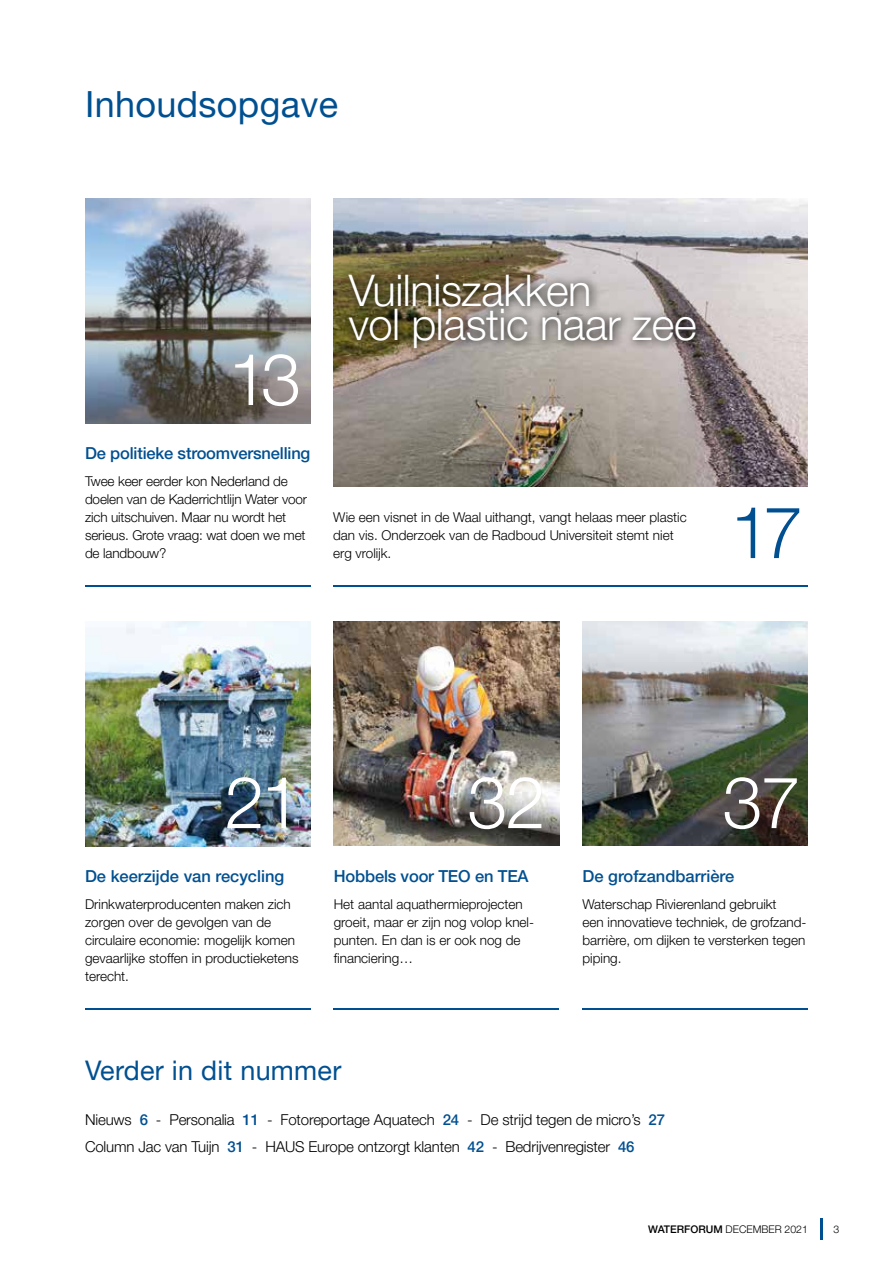
<style>
.page{position:relative;width:893px;height:1263px;background:#fff}
.page>*{position:absolute;margin:0;border:0;box-sizing:border-box;transform-origin:0 0}
.t1{font:300 72px "Helvetica Neue LT Pro";letter-spacing:-.04em;color:#fff}
.t2{font:300 72px "Helvetica Neue LT Pro";color:#005091}
.t3{font:300 43.5px/34.5px "Helvetica Neue LT Pro";letter-spacing:-.01em;color:#fff}
.t4{font:36px "Helvetica Neue LT Pro";letter-spacing:.01em;color:#005091}
.t5{font:27px "Helvetica Neue LT Pro";letter-spacing:.01em;color:#005091}
.t6{font:500 16.5px "Helvetica Neue LT Pro";letter-spacing:-.01em;color:#005091}
.t7{font:300 15px/27px "Helvetica Neue LT Pro";letter-spacing:-.01em;color:#000}
.t8{font:300 13.5px/18px "Helvetica Neue LT Pro";color:#000}
.t9{font:300 10.5px "Helvetica Neue LT Pro";color:#000}
.s1{font-weight:500;color:#005091}
.s2{font-weight:500}
</style>
<div class="page">
<hr style="left:821px;top:1218px;width:2px;height:21px;background:#005091">
<img style="left:85px;top:198px;width:225px;height:226px">
<img style="left:85px;top:621px;width:225px;height:225px">
<img style="left:334px;top:198px;width:474px;height:288px">
<img style="left:334px;top:621px;width:225px;height:225px">
<img style="left:583px;top:621px;width:225px;height:225px">
<hr style="left:85px;top:585px;width:225px;height:1px;background:#005091">
<hr style="left:85px;top:1008px;width:225px;height:1px;background:#005091">
<hr style="left:334px;top:1008px;width:225px;height:1px;background:#005091">
<hr style="left:583px;top:1008px;width:225px;height:1px;background:#005091">
<hr style="left:334px;top:585px;width:474px;height:1px;background:#005091">
<svg style="left:342px;top:267px;width:363px;height:91px;background:#898172"></svg>
<h3 class="t4" style="left:85px;top:91px;width:255px">Inhoudsopgave</h3>
<h1 class="t1" style="left:228px;top:353px;width:74px">13</h1>
<p class="t6" style="left:85px;top:447px;width:227px">De politieke stroomversnelling</p>
<p class="t8" style="left:85px;top:472px;width:224px">Twee keer eerder kon Nederland de doelen van de Kaderrichtlijn Water voor zich uitschuiven. Maar nu wordt het serieus. Grote vraag: wat doen we met de landbouw?</p>
<h2 class="t3" style="left:349px;top:277px;width:349px">Vuilniszakken<br>vol plastic naar zee</h2>
<p class="t8" style="left:333px;top:508px;width:355px">Wie een visnet in de Waal uithangt, vangt helaas meer plastic dan vis. Onderzoek van de Radboud Universiteit stemt niet erg vrolijk.</p>
<h1 class="t2" style="left:730px;top:506px;width:74px">17</h1>
<h1 class="t1" style="left:225px;top:776px;width:78px">21</h1>
<h1 class="t1" style="left:467px;top:776px;width:80px">32</h1>
<h1 class="t1" style="left:722px;top:776px;width:80px">37</h1>
<p class="t6" style="left:85px;top:866px;width:201px">De keerzijde van recycling</p>
<p class="t8" style="left:85px;top:895px;width:215px">Drinkwaterproducenten maken zich zorgen over de gevolgen van de circulaire economie: mogelijk komen gevaarlijke stoffen in productieketens terecht.</p>
<p class="t6" style="left:334px;top:870px;width:196px">Hobbels voor TEO en TEA</p>
<p class="t8" style="left:334px;top:895px;width:202px">Het aantal aquathermieprojecten groeit, maar er zijn nog volop knel&shy;punten. En dan is er ook nog de financiering…</p>
<h3 class="t5" style="left:85px;top:1061px;width:258px">Verder in dit nummer</h3>
<p class="t6" style="left:583px;top:866px;width:153px">De grofzandbarrière</p>
<p class="t8" style="left:583px;top:895px;width:225px">Waterschap Rivierenland gebruikt<br>een innovatieve techniek, de grofzand&shy;barrière, om dijken te versterken tegen piping.</p>
<p class="t7" style="left:85px;top:1108px;width:582px">Nieuws <span class="s1">6</span> - Personalia <span class="s1">11</span> - Fotoreportage Aquatech <span class="s1">24</span> - De strijd tegen de micro’s <span class="s1">27<br></span>Column Jac van Tuijn <span class="s1">31</span> - HAUS Europe ontzorgt klanten <span class="s1">42</span> - Bedrijvenregister <span class="s1">46</span></p>
<p class="t9" style="left:648px;top:1225px;width:161px"><span class="s2">WATERFORUM</span> DECEMBER 2021</p>
<p class="t9" style="left:833px;top:1225px;width:7px">3</p>
</div>
